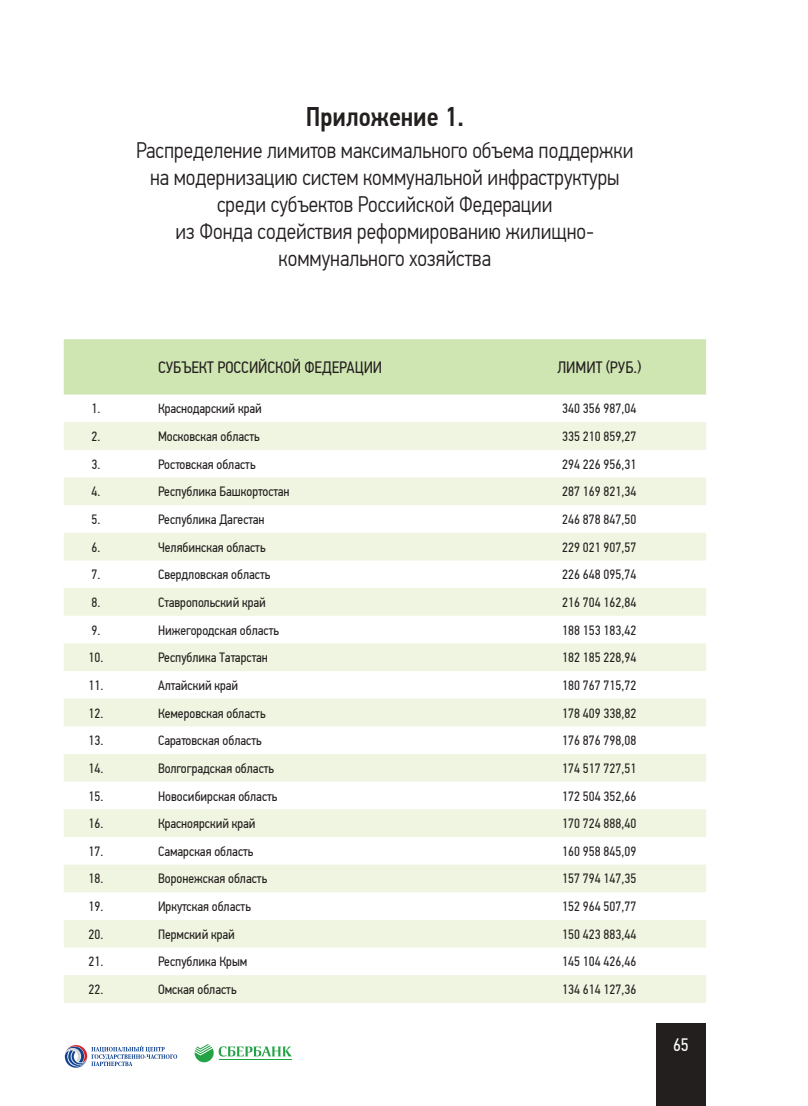
<style>
.page{position:relative;width:808px;height:1106px;background:#fff}
.page>*{position:absolute;margin:0;border:0;box-sizing:border-box;transform-origin:0 0}
.t1{font:500 27px "PF Din Text Cond Pro";color:#241f1f}
.t2{font:300 22.5px/27px "PF Din Text Cond Pro";color:#241f1f;text-align:center}
.t3{font:18px "PF Din Text Cond Pro";color:#fff}
.t4{font:16.5px "PF Din Text Cond Pro";color:#241f1f}
.t5{font:13.5px "PF Din Text Cond Pro";color:#241f1f}
</style>
<div class="page">
<div style="left:656px;top:1023px;width:50px;height:83px;background:#241f1f"></div>
<svg style="left:195px;top:1044px;width:97px;height:18px"></svg>
<svg style="left:65px;top:1045px;width:112px;height:22px"></svg>
<div style="left:64px;top:339px;width:642px;height:55px;background:#cfe5b2"></div>
<svg style="left:64px;top:422px;width:642px;height:580px;fill:#eff5e0"></svg>
<h1 class="t1" style="left:306px;top:101px;width:160px">Приложение 1.</h1>
<h2 class="t2" style="left:136px;top:136px;width:499px">Распределение лимитов максимального объема поддержки на модернизацию систем коммунальной инфраструктуры среди субъектов Российской Федерации<br>из Фонда содействия реформированию жилищно&shy;коммунального хозяйства</h2>
<p class="t4" style="left:158px;top:357px;width:226px">СУБЪЕКТ РОССИЙСКОЙ ФЕДЕРАЦИИ</p>
<p class="t4" style="left:557px;top:357px;width:85px">ЛИМИТ (РУБ.)</p>
<p class="t5" style="left:92px;top:401px;width:10px">1.</p>
<p class="t5" style="left:158px;top:401px;width:105px">Краснодарский край</p>
<p class="t5" style="left:562px;top:401px;width:76px">340 356 987,04</p>
<p class="t5" style="left:92px;top:428px;width:10px">2.</p>
<p class="t5" style="left:158px;top:428px;width:103px">Московская область</p>
<p class="t5" style="left:562px;top:428px;width:76px">335 210 859,27</p>
<p class="t5" style="left:92px;top:456px;width:10px">3.</p>
<p class="t5" style="left:158px;top:456px;width:99px">Ростовская область</p>
<p class="t5" style="left:562px;top:456px;width:76px">294 226 956,31</p>
<p class="t5" style="left:92px;top:484px;width:10px">4.</p>
<p class="t5" style="left:158px;top:484px;width:133px">Республика Башкортостан</p>
<p class="t5" style="left:562px;top:484px;width:76px">287 169 821,34</p>
<p class="t5" style="left:92px;top:511px;width:10px">5.</p>
<p class="t5" style="left:158px;top:511px;width:108px">Республика Дагестан</p>
<p class="t5" style="left:562px;top:511px;width:76px">246 878 847,50</p>
<p class="t5" style="left:92px;top:539px;width:10px">6.</p>
<p class="t5" style="left:158px;top:539px;width:109px">Челябинская область</p>
<p class="t5" style="left:562px;top:539px;width:76px">229 021 907,57</p>
<p class="t5" style="left:92px;top:566px;width:10px">7.</p>
<p class="t5" style="left:158px;top:566px;width:114px">Свердловская область</p>
<p class="t5" style="left:562px;top:566px;width:76px">226 648 095,74</p>
<p class="t5" style="left:92px;top:594px;width:10px">8.</p>
<p class="t5" style="left:158px;top:594px;width:109px">Ставропольский край</p>
<p class="t5" style="left:562px;top:594px;width:76px">216 704 162,84</p>
<p class="t5" style="left:92px;top:622px;width:10px">9.</p>
<p class="t5" style="left:158px;top:622px;width:122px">Нижегородская область</p>
<p class="t5" style="left:562px;top:622px;width:76px">188 153 183,42</p>
<p class="t5" style="left:89px;top:649px;width:16px">10.</p>
<p class="t5" style="left:158px;top:649px;width:111px">Республика Татарстан</p>
<p class="t5" style="left:562px;top:649px;width:76px">182 185 228,94</p>
<p class="t5" style="left:89px;top:677px;width:16px">11.</p>
<p class="t5" style="left:158px;top:677px;width:82px">Алтайский край</p>
<p class="t5" style="left:562px;top:677px;width:76px">180 767 715,72</p>
<p class="t5" style="left:89px;top:705px;width:16px">12.</p>
<p class="t5" style="left:158px;top:705px;width:109px">Кемеровская область</p>
<p class="t5" style="left:562px;top:705px;width:76px">178 409 338,82</p>
<p class="t5" style="left:89px;top:732px;width:16px">13.</p>
<p class="t5" style="left:158px;top:732px;width:105px">Саратовская область</p>
<p class="t5" style="left:562px;top:732px;width:76px">176 876 798,08</p>
<p class="t5" style="left:89px;top:760px;width:16px">14.</p>
<p class="t5" style="left:158px;top:760px;width:118px">Волгоградская область</p>
<p class="t5" style="left:562px;top:760px;width:76px">174 517 727,51</p>
<p class="t5" style="left:89px;top:788px;width:16px">15.</p>
<p class="t5" style="left:158px;top:788px;width:121px">Новосибирская область</p>
<p class="t5" style="left:562px;top:788px;width:76px">172 504 352,66</p>
<p class="t5" style="left:89px;top:815px;width:16px">16.</p>
<p class="t5" style="left:158px;top:815px;width:99px">Красноярский край</p>
<p class="t5" style="left:562px;top:815px;width:76px">170 724 888,40</p>
<p class="t5" style="left:89px;top:843px;width:16px">17.</p>
<p class="t5" style="left:158px;top:843px;width:97px">Самарская область</p>
<p class="t5" style="left:562px;top:843px;width:76px">160 958 845,09</p>
<p class="t5" style="left:89px;top:870px;width:16px">18.</p>
<p class="t5" style="left:158px;top:870px;width:111px">Воронежская область</p>
<p class="t5" style="left:562px;top:870px;width:76px">157 794 147,35</p>
<p class="t5" style="left:89px;top:898px;width:16px">19.</p>
<p class="t5" style="left:158px;top:898px;width:94px">Иркутская область</p>
<p class="t5" style="left:562px;top:898px;width:76px">152 964 507,77</p>
<p class="t5" style="left:89px;top:926px;width:16px">20.</p>
<p class="t5" style="left:158px;top:926px;width:78px">Пермский край</p>
<p class="t5" style="left:562px;top:926px;width:76px">150 423 883,44</p>
<p class="t5" style="left:89px;top:953px;width:16px">21.</p>
<p class="t5" style="left:158px;top:953px;width:91px">Республика Крым</p>
<p class="t5" style="left:562px;top:953px;width:76px">145 104 426,46</p>
<p class="t5" style="left:89px;top:981px;width:16px">22.</p>
<p class="t5" style="left:158px;top:981px;width:80px">Омская область</p>
<p class="t5" style="left:562px;top:981px;width:76px">134 614 127,36</p>
<h3 class="t3" style="left:673px;top:1034px;width:17px">65</h3>
</div>
